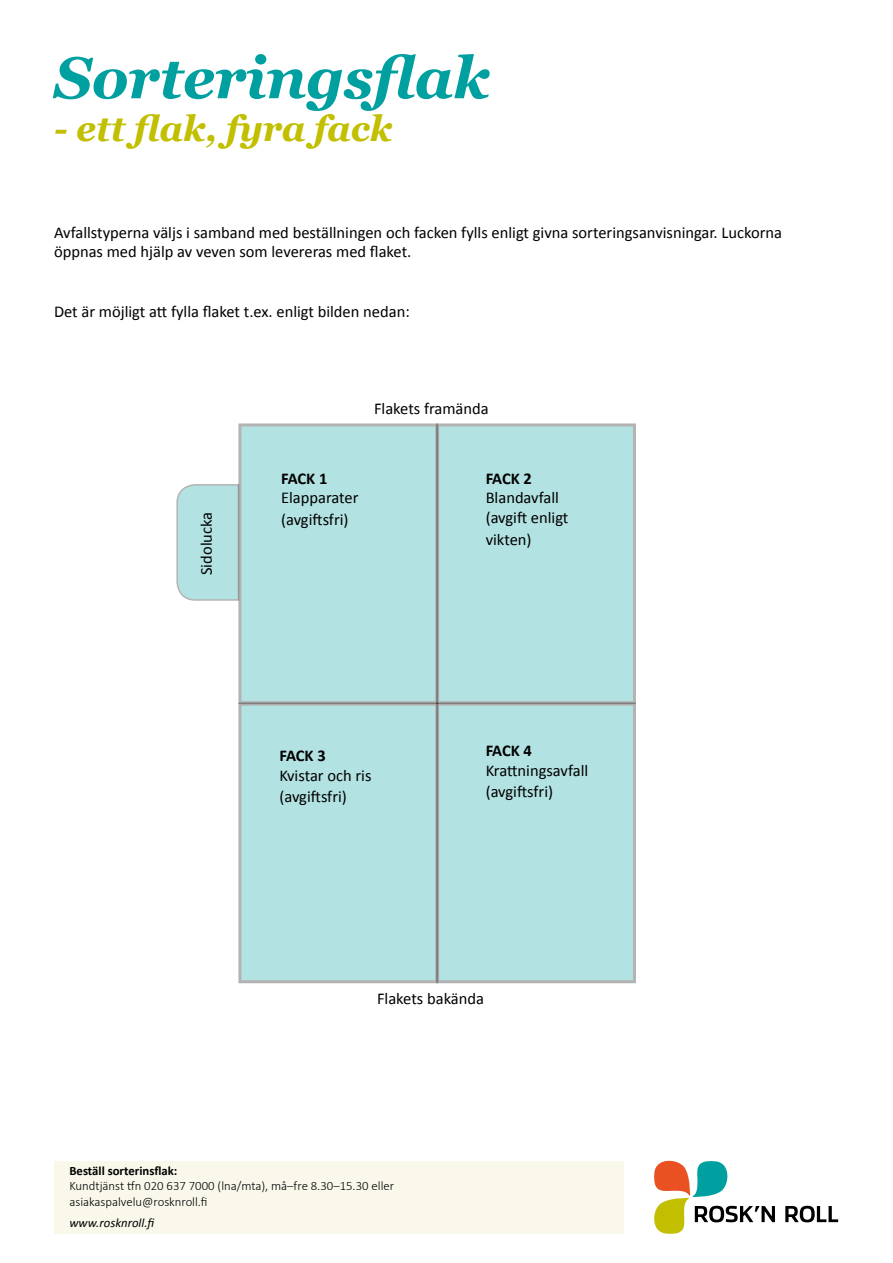
<style>
.page{position:relative;width:893px;height:1263px;background:#fff}
.page>*{position:absolute;margin:0;border:0;box-sizing:border-box;transform-origin:0 0}
.t1{font:italic 700 58.5px "Georgia";letter-spacing:-.01em;color:#009fa0}
.t2{font:italic 700 36px "Georgia";letter-spacing:-.01em;color:#c1bf00}
.t3{font:16.5px/21.6px "Calibri";color:#000}
.t4{font:700 16.5px "Calibri";letter-spacing:-.01em;color:#000}
.t5{font:300 12.75px/15.3px "Calibri";color:#000}
.t6{font:700 12.75px "Calibri";color:#000}
.t7{font:italic 12.75px "Calibri";color:#000}
</style>
<div class="page">
<svg style="left:654px;top:1160px;width:184px;height:74px"></svg>
<div style="left:54px;top:1161px;width:570px;height:73px;background:#f9f8eb"></div>
<div style="left:240px;top:425px;width:197px;height:278px;background:linear-gradient(to right,#b3e2e2,#b3e2e2)"></div>
<svg style="left:176px;top:483px;width:64px;height:118px;background:#b5dede"></svg>
<div style="left:438px;top:425px;width:196px;height:278px;background:#b3e2e2"></div>
<div style="left:240px;top:704px;width:197px;height:278px;background:linear-gradient(to right,#b3e2e2,#b3e2e2)"></div>
<div style="left:438px;top:704px;width:196px;height:278px;background:#b3e2e2"></div>
<h1 class="t1" style="left:54px;top:40px;width:438px">Sorteringsflak</h1>
<h2 class="t2" style="left:54px;top:106px;width:340px">- ett flak, fyra fack</h2>
<p class="t3" style="left:54px;top:222px;width:730px;line-height:19.8px">Avfallstyperna väljs i samband med beställningen och facken fylls enligt givna sorteringsanvisningar. Luckorna öppnas med hjälp av veven som levereras med flaket.</p>
<p class="t3" style="left:54px;top:300px;width:357px">Det är möjligt att fylla flaket t.ex. enligt bilden nedan:</p>
<p class="t3" style="left:196px;top:575px;width:65px;rotate:-90deg">Sidolucka</p>
<p class="t3" style="left:374px;top:398px;width:116px">Flakets framända</p>
<p class="t4" style="left:281px;top:467px;width:48px">FACK 1</p>
<p class="t3" style="left:281px;top:487px;width:79px">Elapparater (avgiftsfri)</p>
<p class="t4" style="left:486px;top:467px;width:48px">FACK 2</p>
<p class="t3" style="left:486px;top:488px;width:84px;line-height:19.8px">Blandavfall (avgift enligt</p>
<p class="t3" style="left:486px;top:528px;width:47px">vikten)</p>
<p class="t4" style="left:279px;top:745px;width:48px">FACK 3</p>
<p class="t3" style="left:279px;top:764px;width:94px">Kvistar och ris (avgiftsfri)</p>
<p class="t4" style="left:486px;top:740px;width:48px">FACK 4</p>
<p class="t3" style="left:486px;top:759px;width:104px">Krattningsavfall (avgiftsfri)</p>
<p class="t3" style="left:377px;top:988px;width:108px">Flakets bakända</p>
<p class="t6" style="left:69px;top:1162px;width:109px">Beställ sorterinsflak:</p>
<p class="t5" style="left:69px;top:1178px;width:326px">Kundtjänst tfn 020 637 7000 (lna/mta), må–fre 8.30–15.30 eller asiakaspalvelu@rosknroll.fi</p>
<p class="t7" style="left:69px;top:1213px;width:88px">www.rosknroll.fi</p>
</div>
